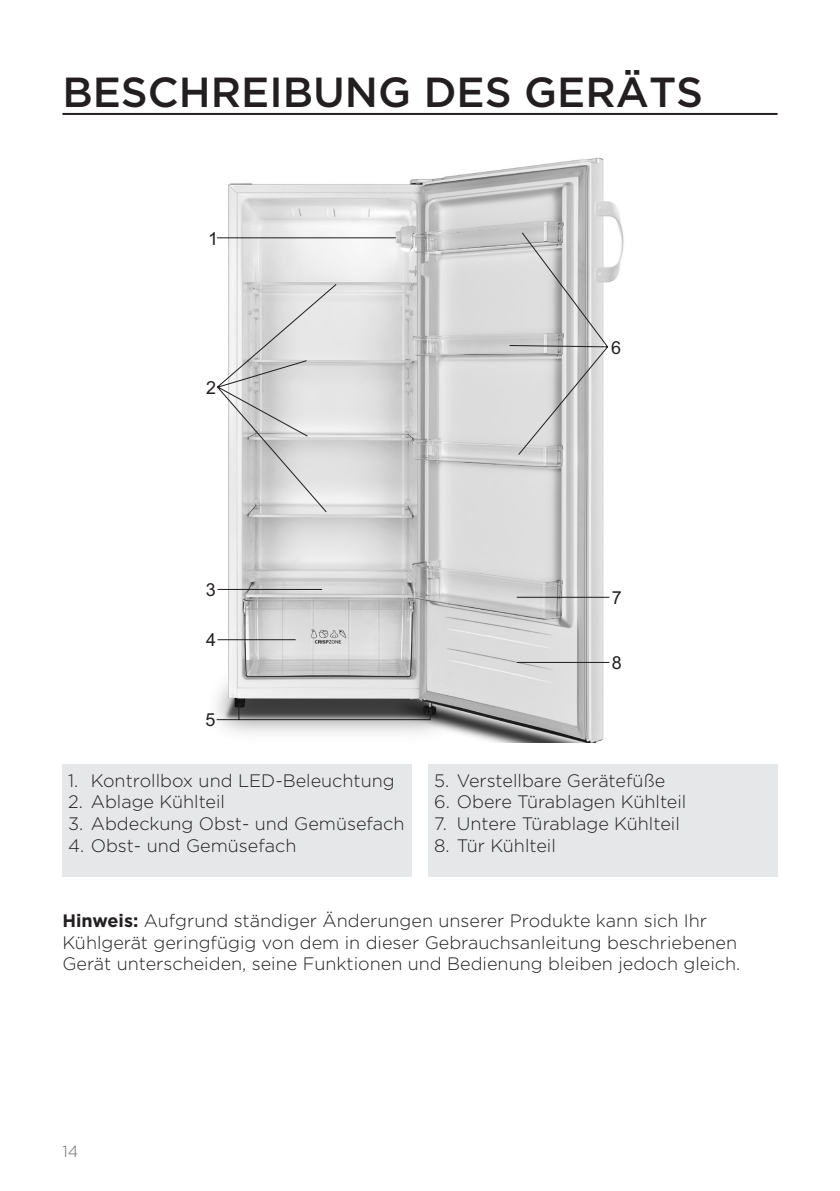
<style>
.page{position:relative;width:840px;height:1191px;background:#fff}
.page>*{position:absolute;margin:0;border:0;box-sizing:border-box;transform-origin:0 0}
.glavni_naslov{font:500 42px "Gotham";color:#231f20}
.seznam{font:300 18px/21.6px "Gotham";color:#231f20}
.seznam_stevilke_opis{font:300 18px "Gotham";color:#231f20}
.t1{font:18px "Arial";color:#231f20}
.t2{font:300 16px "Gotham";color:#6c6d70}
.s1{font-weight:700}
</style>
<div class="page">
<hr style="left:62px;top:113px;width:715px;height:2px;background:#231f20">
<div style="left:62px;top:764px;width:349px;height:112px;background:#e6e7e9"></div>
<div style="left:428px;top:764px;width:349px;height:112px;background:#e6e7e9"></div>
<img style="left:216px;top:157px;width:408px;height:586px">
<hr style="left:217px;top:237px;width:178px;height:1px;background:#231f20">
<svg style="left:216px;top:283px;width:121px;height:230px"></svg>
<hr style="left:217px;top:589px;width:105px;height:1px;background:#231f20">
<hr style="left:217px;top:639px;width:78px;height:1px;background:#231f20">
<svg style="left:216px;top:704px;width:215px;height:16px;background:#565656"></svg>
<svg style="left:508px;top:231px;width:102px;height:367px;background:#d2d2d2"></svg>
<hr style="left:516px;top:662px;width:93px;height:1px;background:#231f20">
<p class="glavni_naslov" style="left:62px;top:65px;width:642px">BESCHREIBUNG DES GERÄTS</p>
<p class="t1" style="left:208px;top:228px;width:11px">1</p>
<p class="t1" style="left:206px;top:377px;width:11px">2</p>
<p class="t1" style="left:611px;top:337px;width:11px">6</p>
<p class="t1" style="left:206px;top:579px;width:11px">3</p>
<p class="t1" style="left:206px;top:629px;width:11px">4</p>
<p class="t1" style="left:205px;top:709px;width:11px">5</p>
<p class="seznam_stevilke_opis" style="left:68px;top:769px;width:328px">1. Kontrollbox und LED-Beleuchtung</p>
<p class="seznam_stevilke_opis" style="left:68px;top:790px;width:158px">2. Ablage Kühlteil</p>
<p class="seznam_stevilke_opis" style="left:68px;top:812px;width:338px">3. Abdeckung Obst- und Gemüsefach</p>
<p class="seznam_stevilke_opis" style="left:68px;top:834px;width:230px">4. Obst- und Gemüsefach</p>
<p class="t1" style="left:611px;top:587px;width:11px">7</p>
<p class="t1" style="left:611px;top:652px;width:11px">8</p>
<p class="seznam_stevilke_opis" style="left:434px;top:769px;width:232px">5. Verstellbare Gerätefüße</p>
<p class="seznam_stevilke_opis" style="left:434px;top:790px;width:253px">6. Obere Türablagen Kühlteil</p>
<p class="seznam_stevilke_opis" style="left:434px;top:812px;width:247px">7. Untere Türablage Kühlteil</p>
<p class="seznam_stevilke_opis" style="left:434px;top:834px;width:123px">8. Tür Kühlteil</p>
<p class="seznam" style="left:62px;top:909px;width:679px"><span class="s1">Hinweis:</span> Aufgrund ständiger Änderungen unserer Produkte kann sich Ihr<br>Kühlgerät geringfügig von dem in dieser Gebrauchsanleitung beschriebenen<br>Gerät unterscheiden, seine Funktionen und Bedienung bleiben jedoch gleich.</p>
<p class="t2" style="left:62px;top:1140px;width:17px">14</p>
</div>
